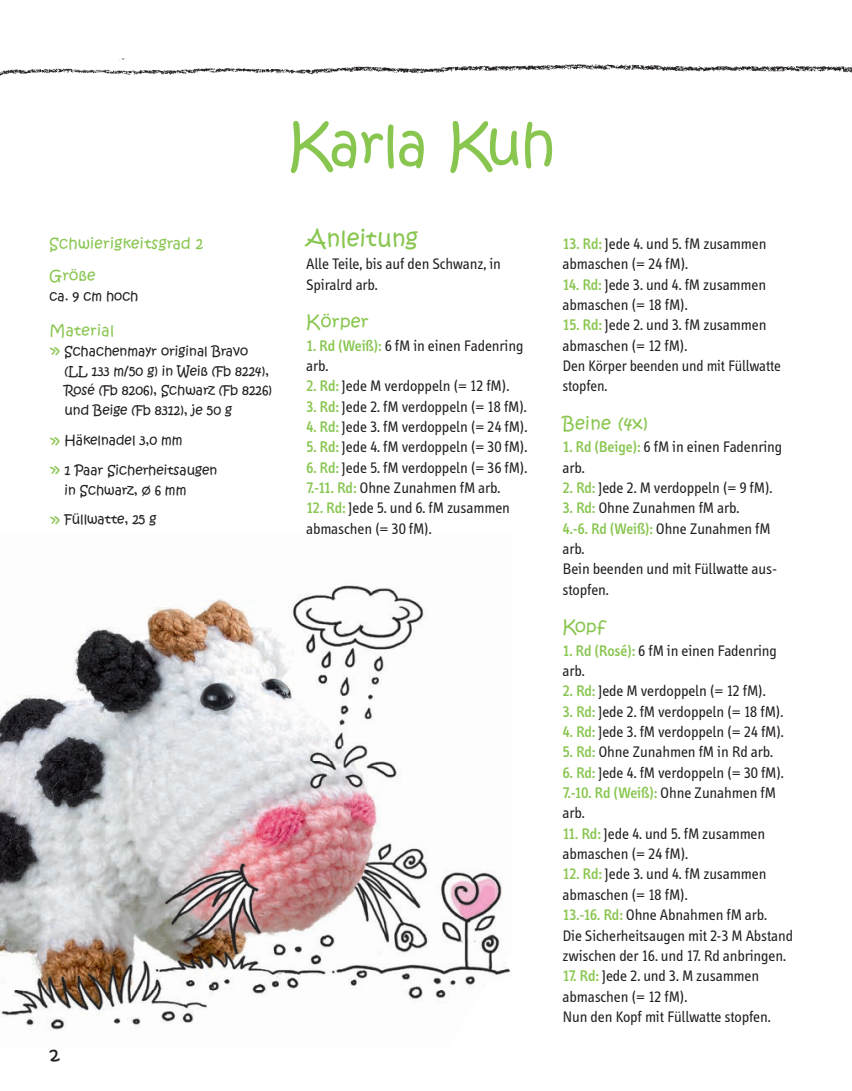
<style>
.page{position:relative;width:852px;height:1091px;background:#fff}
.page>*{position:absolute;margin:0;border:0;box-sizing:border-box;transform-origin:0 0}
.t1{font:56px "Kristen ITC";letter-spacing:-.02em;color:#89c650}
.t2{font:22.75px "Kristen ITC";letter-spacing:.01em;color:#89c650}
.t3{font:21px "Kristen Not So ITC";color:#231f20}
.t4{font:17.5px "Kristen ITC";letter-spacing:.02em;color:#89c650}
.t5{font:15.75px/20.3px "Info";color:#231f20}
.t6{font:14.88px/32.2px "Kristen ITC";letter-spacing:.02em;color:#89c650}
.t7{font:13.12px/19.8px "Kristen ITC";color:#231f20}
.s1{font-size:19.25px;color:#89c650}
.s2{font-weight:500;color:#89c650}
</style>
<div class="page">
<img style="left:0;top:58px;width:852px;height:18px">
<img style="left:0;top:585px;width:511px;height:405px">
<img style="left:0;top:990px;width:450px;height:40px">
<p class="t1" style="left:288px;top:107px;width:270px">Karla Kuh</p>
<p class="t6" style="left:50px;top:228px;width:155px">Schwierigkeitsgrad 2<br>Größe</p>
<p class="t7" style="left:50px;top:287px;width:90px">ca. 9 cm hoch</p>
<p class="t6" style="left:50px;top:315px;width:66px">Material</p>
<p class="t7" style="left:64px;top:341px;width:209px;text-indent:-15px"><span class="s1">»</span> Schachenmayr original Bravo (LL 133 m/50 g) in Weiß (Fb 8224),<br>Rosé (Fb 8206), Schwarz (Fb 8226) und Beige (Fb 8312), je 50 g</p>
<p class="t7" style="left:50px;top:431px;width:134px"><span class="s1">»</span> Häkelnadel 3,0 mm</p>
<p class="t7" style="left:64px;top:460px;width:154px;text-indent:-15px"><span class="s1">»</span> 1 Paar Sicherheitsaugen in Schwarz, ø 6 mm</p>
<p class="t7" style="left:50px;top:510px;width:108px"><span class="s1">»</span> Füllwatte, 25 g</p>
<p class="t2" style="left:306px;top:223px;width:113px">Anleitung</p>
<p class="t5" style="left:306px;top:254px;width:196px">Alle Teile, bis auf den Schwanz, in<br>Spiralrd arb.</p>
<p class="t4" style="left:306px;top:310px;width:64px">Körper</p>
<p class="t5" style="left:306px;top:336px;width:219px"><span class="s2">1. Rd (Weiß):</span> 6 fM in einen Fadenring arb.</p>
<p class="t5" style="left:306px;top:376px;width:205px"><span class="s2">2. Rd:</span> Jede M verdoppeln (= 12 fM).</p>
<p class="t5" style="left:306px;top:397px;width:222px"><span class="s2">3. Rd:</span> Jede 2. fM verdoppeln (= 18 fM).</p>
<p class="t5" style="left:306px;top:417px;width:223px"><span class="s2">4. Rd:</span> Jede 3. fM verdoppeln (= 24 fM).</p>
<p class="t5" style="left:306px;top:437px;width:223px"><span class="s2">5. Rd:</span> Jede 4. fM verdoppeln (= 30 fM).</p>
<p class="t5" style="left:306px;top:458px;width:223px"><span class="s2">6. Rd:</span> Jede 5. fM verdoppeln (= 36 fM).<br><span class="s2">7.-11. Rd:</span> Ohne Zunahmen fM arb.</p>
<p class="t5" style="left:306px;top:498px;width:205px"><span class="s2">12. Rd:</span> Jede 5. und 6. fM zusammen abmaschen (= 30 fM).</p>
<p class="t3" style="left:50px;top:1042px;width:12px">2</p>
<p class="t5" style="left:562px;top:234px;width:205px"><span class="s2">13. Rd:</span> Jede 4. und 5. fM zusammen abmaschen (= 24 fM).</p>
<p class="t5" style="left:562px;top:275px;width:205px"><span class="s2">14. Rd:</span> Jede 3. und 4. fM zusammen abmaschen (= 18 fM).</p>
<p class="t5" style="left:562px;top:315px;width:220px"><span class="s2">15. Rd:</span> Jede 2. und 3. fM zusammen abmaschen (= 12 fM).<br>Den Körper beenden und mit Füllwatte stopfen.</p>
<p class="t4" style="left:562px;top:412px;width:87px">Beine (4x)</p>
<p class="t5" style="left:562px;top:437px;width:221px"><span class="s2">1. Rd (Beige):</span> 6 fM in einen Fadenring arb.</p>
<p class="t5" style="left:562px;top:478px;width:211px"><span class="s2">2. Rd:</span> Jede 2. M verdoppeln (= 9 fM).</p>
<p class="t5" style="left:562px;top:498px;width:216px"><span class="s2">3. Rd:</span> Ohne Zunahmen fM arb.<br><span class="s2">4.-6. Rd (Weiß):</span> Ohne Zunahmen fM arb.<br>Bein beenden und mit Füllwatte aus&shy;stopfen.</p>
<p class="t4" style="left:562px;top:615px;width:45px">Kopf</p>
<p class="t5" style="left:562px;top:641px;width:216px"><span class="s2">1. Rd (Rosé):</span> 6 fM in einen Fadenring arb.</p>
<p class="t5" style="left:562px;top:681px;width:205px"><span class="s2">2. Rd:</span> Jede M verdoppeln (= 12 fM).</p>
<p class="t5" style="left:562px;top:702px;width:222px"><span class="s2">3. Rd:</span> Jede 2. fM verdoppeln (= 18 fM).</p>
<p class="t5" style="left:562px;top:722px;width:223px"><span class="s2">4. Rd:</span> Jede 3. fM verdoppeln (= 24 fM).</p>
<p class="t5" style="left:562px;top:742px;width:212px"><span class="s2">5. Rd:</span> Ohne Zunahmen fM in Rd arb.</p>
<p class="t5" style="left:562px;top:763px;width:223px"><span class="s2">6. Rd:</span> Jede 4. fM verdoppeln (= 30 fM).<br><span class="s2">7.-10. Rd (Weiß):</span> Ohne Zunahmen fM arb.</p>
<p class="t5" style="left:562px;top:824px;width:204px"><span class="s2">11. Rd:</span> Jede 4. und 5. fM zusammen abmaschen (= 24 fM).</p>
<p class="t5" style="left:562px;top:864px;width:232px"><span class="s2">12. Rd:</span> Jede 3. und 4. fM zusammen abmaschen (= 18 fM).<br><span class="s2">13.-16. Rd:</span> Ohne Abnahmen fM arb.<br>Die Sicherheitsaugen mit 2-3 M Abstand zwischen der 16. und 17. Rd anbringen.</p>
<p class="t5" style="left:562px;top:966px;width:210px"><span class="s2">17. Rd:</span> Jede 2. und 3. M zusammen abmaschen (= 12 fM).<br>Nun den Kopf mit Füllwatte stopfen.</p>
</div>
